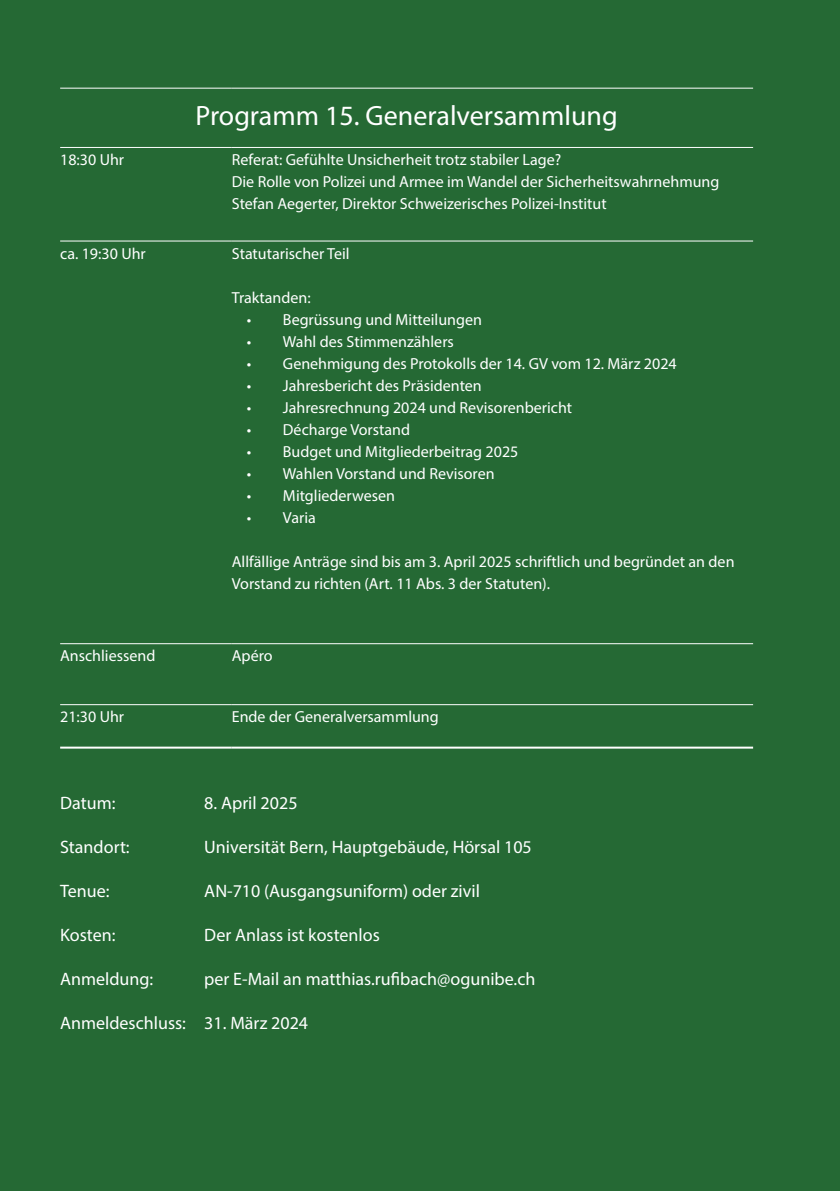
<style>
.page{position:relative;width:840px;height:1191px;background:#fff}
.page>*{position:absolute;margin:0;border:0;box-sizing:border-box;transform-origin:0 0}
.t1{font:28px "Myriad Pro";color:#fff}
.t2{font:18px "Myriad Pro";color:#fff}
.t3{font:16px/22px "Myriad Pro";color:#fff}
</style>
<div class="page">
<div style="left:0;top:0;width:839px;height:1191px;background:#256934"></div>
<hr style="left:60px;top:643px;width:172px;height:1px;background:#fff">
<hr style="left:232px;top:643px;width:520px;height:1px;background:#fff">
<hr style="left:60px;top:241px;width:172px;height:1px;background:#fff">
<hr style="left:232px;top:241px;width:520px;height:1px;background:#fff">
<hr style="left:60px;top:704px;width:172px;height:1px;background:#fff">
<hr style="left:232px;top:704px;width:520px;height:1px;background:#fff">
<hr style="left:60px;top:746px;width:172px;height:2px;background:#fff">
<hr style="left:232px;top:746px;width:520px;height:2px;background:#fff">
<hr style="left:60px;top:88px;width:172px;height:1px;background:#fff">
<hr style="left:232px;top:88px;width:520px;height:1px;background:#fff">
<hr style="left:60px;top:147px;width:172px;height:1px;background:#fff">
<hr style="left:232px;top:147px;width:520px;height:1px;background:#fff">
<p class="t1" style="left:195px;top:98px;width:423px">Programm 15. Generalversammlung</p>
<p class="t3" style="left:60px;top:148px;width:66px">18:30 Uhr</p>
<p class="t3" style="left:232px;top:148px;width:331px">Referat: Gefühlte Unsicherheit trotz stabiler Lage?</p>
<p class="t3" style="left:232px;top:170px;width:489px">Die Rolle von Polizei und Armee im Wandel der Sicherheitswahrnehmung</p>
<p class="t3" style="left:232px;top:192px;width:376px">Stefan Aegerter, Direktor Schweizerisches Polizei-Institut</p>
<p class="t3" style="left:60px;top:242px;width:87px">ca. 19:30 Uhr</p>
<p class="t3" style="left:232px;top:242px;width:119px">Statutarischer Teil</p>
<p class="t3" style="left:232px;top:286px;width:80px">Traktanden:</p>
<p class="t3" style="left:247px;top:308px;width:236px">• Begrüssung und Mitteilungen</p>
<p class="t3" style="left:247px;top:330px;width:208px">• Wahl des Stimmenzählers</p>
<p class="t3" style="left:247px;top:352px;width:431px">• Genehmigung des Protokolls der 14. GV vom 12. März 2024</p>
<p class="t3" style="left:247px;top:374px;width:236px">• Jahresbericht des Präsidenten</p>
<p class="t3" style="left:247px;top:396px;width:326px">• Jahresrechnung 2024 und Revisorenbericht</p>
<p class="t3" style="left:247px;top:418px;width:165px">• Décharge Vorstand</p>
<p class="t3" style="left:247px;top:440px;width:273px">• Budget und Mitgliederbeitrag 2025</p>
<p class="t3" style="left:247px;top:462px;width:249px">• Wahlen Vorstand und Revisoren</p>
<p class="t3" style="left:247px;top:484px;width:150px">• Mitgliederwesen</p>
<p class="t3" style="left:247px;top:506px;width:70px">• Varia</p>
<p class="t3" style="left:232px;top:550px;width:504px">Allfällige Anträge sind bis am 3. April 2025 schriftlich und begründet an den<br>Vorstand zu richten (Art. 11 Abs. 3 der Statuten).</p>
<p class="t3" style="left:60px;top:645px;width:97px">Anschliessend</p>
<p class="t3" style="left:232px;top:645px;width:42px">Apéro</p>
<p class="t3" style="left:60px;top:705px;width:66px">21:30 Uhr</p>
<p class="t3" style="left:232px;top:705px;width:208px">Ende der Generalversammlung</p>
<p class="t2" style="left:60px;top:792px;width:57px">Datum:</p>
<p class="t2" style="left:204px;top:792px;width:95px">8. April 2025</p>
<p class="t2" style="left:60px;top:836px;width:71px">Standort:</p>
<p class="t2" style="left:204px;top:836px;width:329px">Universität Bern, Hauptgebäude, Hörsal 105</p>
<p class="t2" style="left:60px;top:880px;width:51px">Tenue:</p>
<p class="t2" style="left:204px;top:880px;width:277px">AN-710 (Ausgangsuniform) oder zivil</p>
<p class="t2" style="left:60px;top:924px;width:57px">Kosten:</p>
<p class="t2" style="left:204px;top:924px;width:177px">Der Anlass ist kostenlos</p>
<p class="t2" style="left:60px;top:968px;width:95px">Anmeldung:</p>
<p class="t2" style="left:204px;top:968px;width:332px">per E-Mail an matthias.rufibach@ogunibe.ch</p>
<p class="t2" style="left:60px;top:1012px;width:249px">Anmeldeschluss: 31. März 2024</p>
</div>
